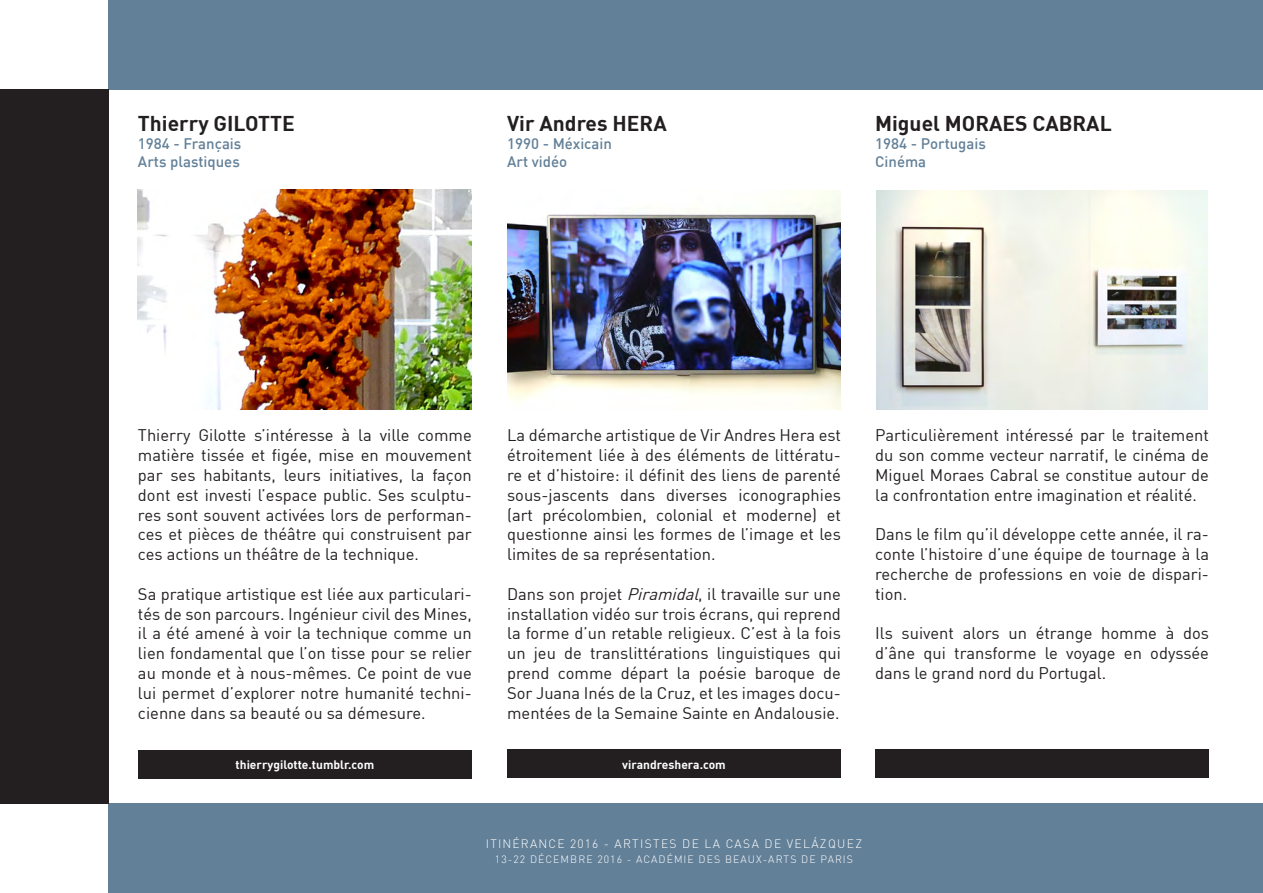
<style>
.page{position:relative;width:1263px;height:893px;background:#fff}
.page>*{position:absolute;margin:0;border:0;box-sizing:border-box;transform-origin:0 0}
.t1{font:700 21px "DIN";color:#231f20}
.t2{font:16.5px/19.8px "DIN";color:#231f20;text-align:justify}
.t3{font:500 15px "DIN";color:#628098}
.t4{font:700 12px "DIN";color:#fff}
.t5{font:300 12px "DIN";letter-spacing:.115em;color:#fff}
.t6{font:300 10.5px "DIN";letter-spacing:.1em;color:#fff}
.s1{font-style:italic}
</style>
<div class="page">
<img style="left:507px;top:190px;width:334px;height:219px">
<img style="left:876px;top:190px;width:332px;height:219px">
<div style="left:507px;top:749px;width:334px;height:29px;background:#231f20"></div>
<div style="left:875px;top:749px;width:334px;height:29px;background:#231f20"></div>
<img style="left:138px;top:190px;width:334px;height:219px">
<div style="left:138px;top:750px;width:334px;height:28px;background:#231f20"></div>
<div style="left:108px;top:0;width:1155px;height:89px;background:#628098"></div>
<div style="left:108px;top:804px;width:1155px;height:89px;background:#628098"></div>
<div style="left:0;top:89px;width:108px;height:715px;background:#231f20"></div>
<p class="t1" style="left:138px;top:110px;width:158px">Thierry GILOTTE</p>
<p class="t3" style="left:138px;top:134px;width:105px">1984 - Français</p>
<p class="t3" style="left:138px;top:152px;width:103px">Arts plastiques</p>
<p class="t1" style="left:507px;top:110px;width:161px">Vir Andres HERA</p>
<p class="t3" style="left:507px;top:134px;width:106px">1990 - Méxicain</p>
<p class="t3" style="left:507px;top:152px;width:62px">Art vidéo</p>
<p class="t1" style="left:875px;top:110px;width:238px">Miguel MORAES CABRAL</p>
<p class="t3" style="left:875px;top:134px;width:112px">1984 - Portugais</p>
<p class="t3" style="left:875px;top:152px;width:53px">Cinéma</p>
<p class="t2" style="left:138px;top:425px;width:335px">Thierry Gilotte s’intéresse à la ville comme matière tissée et figée, mise en mouvement par ses habitants, leurs initiatives, la façon dont est investi l’espace public. Ses sculptu&shy;res sont souvent activées lors de performan&shy;ces et pièces de théâtre qui construisent par ces actions un théâtre de la technique.</p>
<p class="t2" style="left:138px;top:584px;width:335px">Sa pratique artistique est liée aux particulari&shy;tés de son parcours. Ingénieur civil des Mines, il a été amené à voir la technique comme un lien fondamental que l’on tisse pour se relier au monde et à nous-mêmes. Ce point de vue lui permet d’explorer notre humanité techni&shy;cienne dans sa beauté ou sa démesure.</p>
<p class="t2" style="left:507px;top:425px;width:335px">La démarche artistique de Vir Andres Hera est étroitement liée à des éléments de littératu&shy;re et d’histoire: il définit des liens de parenté sous-jascents dans diverses iconographies (art précolombien, colonial et moderne) et questionne ainsi les formes de l’image et les limites de sa représentation.</p>
<p class="t2" style="left:507px;top:584px;width:335px">Dans son projet <span class="s1">Piramidal</span>, il travaille sur une installation vidéo sur trois écrans, qui reprend la forme d’un retable religieux. C’est à la fois un jeu de translittérations linguistiques qui prend comme départ la poésie baroque de Sor Juana Inés de la Cruz, et les images docu&shy;mentées de la Semaine Sainte en Andalousie.</p>
<p class="t4" style="left:236px;top:757px;width:140px">thierrygilotte.tumblr.com</p>
<p class="t4" style="left:622px;top:756px;width:105px">virandreshera.com</p>
<p class="t2" style="left:875px;top:425px;width:335px">Particulièrement intéressé par le traitement du son comme vecteur narratif, le cinéma de Miguel Moraes Cabral se constitue autour de la confrontation entre imagination et réalité.</p>
<p class="t2" style="left:875px;top:524px;width:335px">Dans le film qu’il développe cette année, il ra&shy;conte l’histoire d’une équipe de tournage à la recherche de professions en voie de dispari&shy;tion.</p>
<p class="t2" style="left:875px;top:623px;width:335px">Ils suivent alors un étrange homme à dos d’âne qui transforme le voyage en odyssée dans le grand nord du Portugal.</p>
<p class="t5" style="left:486px;top:836px;width:378px">ITINÉRANCE 2016 - ARTISTES DE LA CASA DE VELÁZQUEZ</p>
<p class="t6" style="left:495px;top:853px;width:360px">13-22 DÉCEMBRE 2016 - ACADÉMIE DES BEAUX-ARTS DE PARIS</p>
</div>
